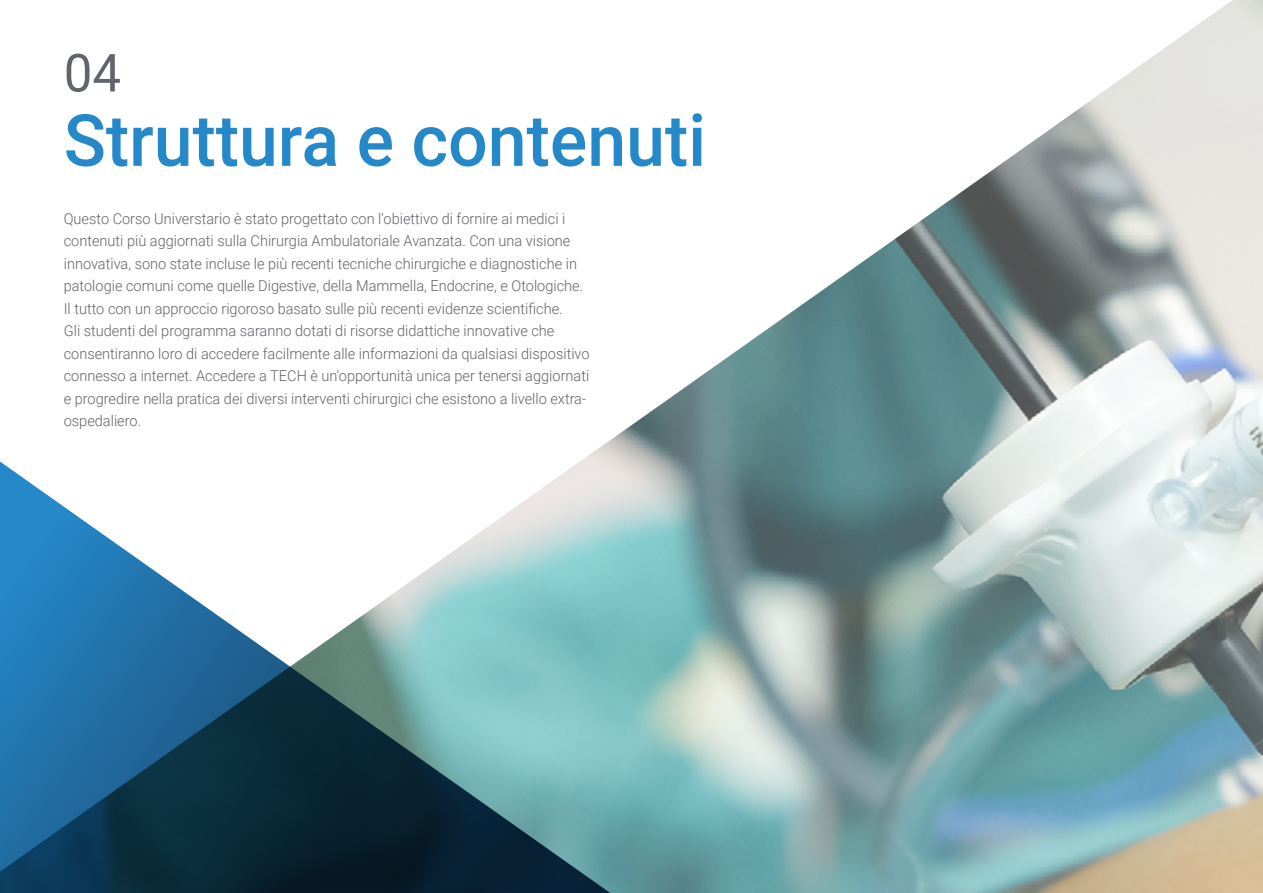
<style>
.page{position:relative;width:1263px;height:893px;background:#fff}
.page>*{position:absolute;margin:0;border:0;box-sizing:border-box;transform-origin:0 0}
.t1{font:500 72px "Roboto";color:#2488c9}
.t2{font:52.5px "Roboto";color:#61646a}
.t3{font:300 15px/22.5px "Roboto";color:#61646a}
</style>
<div class="page">
<img style="left:602px;top:0;width:661px;height:893px">
<svg style="left:0;top:446px;width:640px;height:447px"></svg>
<h2 class="t2" style="left:64px;top:36px;width:59px">04</h2>
<h1 class="t1" style="left:64px;top:90px;width:644px">Struttura e contenuti</h1>
<p class="t3" style="left:64px;top:207px;width:527px">Questo Corso Universtario è stato progettato con l'obiettivo di fornire ai medici i contenuti più aggiornati sulla Chirurgia Ambulatoriale Avanzata. Con una visione innovativa, sono state incluse le più recenti tecniche chirurgiche e diagnostiche in patologie comuni come quelle Digestive, della Mammella, Endocrine, e Otologiche.<br>Il tutto con un approccio rigoroso basato sulle più recenti evidenze scientifiche.<br>Gli studenti del programma saranno dotati di risorse didattiche innovative che consentiranno loro di accedere facilmente alle informazioni da qualsiasi dispositivo connesso a internet. Accedere a TECH è un'opportunità unica per tenersi aggiornati e progredire nella pratica dei diversi interventi chirurgici che esistono a livello extra&shy;ospedaliero.</p>
</div>
